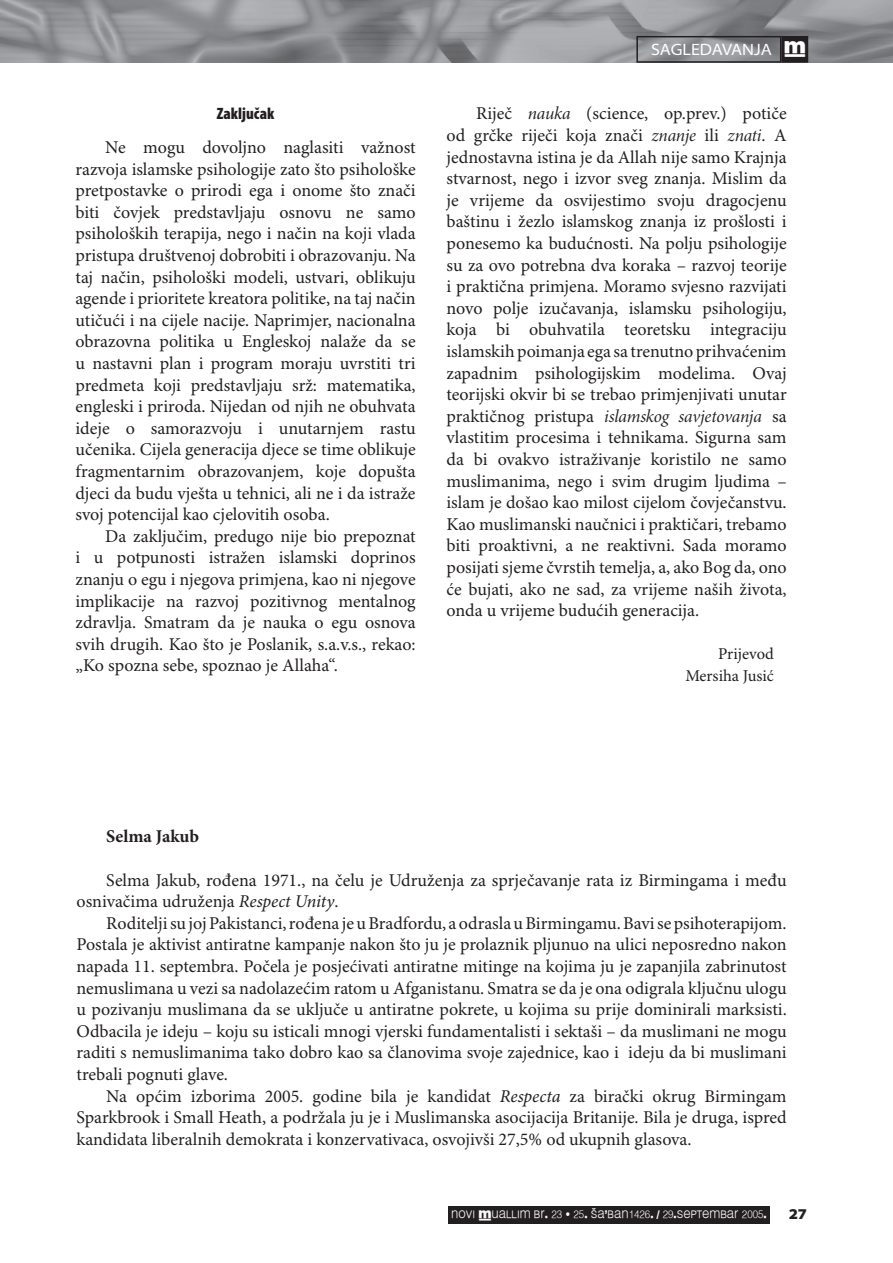
<style>
.page{position:relative;width:893px;height:1263px;background:#fff}
.page>*{position:absolute;margin:0;border:0;box-sizing:border-box;transform-origin:0 0}
.t1{font:18px/21.6px "Minion Pro";color:#231f20;text-align:justify}
.t2{font:18px "Minion Pro It Subh";letter-spacing:-.01em;color:#231f20}
.t3{font:700 18px "Minion Pro";color:#231f20}
.t4{font:16.5px/21.5px "Minion Pro";color:#231f20;text-align:right}
.t5{font:semi-expanded 16.5px "Myriad Pro";color:#fff}
.t6{font:900 condensed 16.5px "Myriad Pro";color:#231f20}
.t7{font:900 semi-expanded 15px "Myriad Pro";color:#231f20}
.t8{font:10.8px "Muallim";color:#f9f9f9;scale:.91 1}
.s1{font-family:"Muallim";font-stretch:normal}
.s2{font-family:"Minion Pro It Subh"}
.s3{font-family:"Minion Pro"}
.s4{font-style:italic}
</style>
<div class="page">
<img style="left:0;top:0;width:893px;height:62px">
<div style="left:636px;top:36px;width:145px;height:27px;border:2px solid #231f20"></div>
<div style="left:782px;top:37px;width:25px;height:25px;background:#231f20"></div>
<div style="left:781px;top:36px;width:27px;height:27px;border:2px solid #231f20"></div>
<div style="left:448px;top:1205px;width:322px;height:18px;background:#231f20"></div>
<p class="t6" style="left:217px;top:103px;width:59px">Zaključak</p>
<p class="t1" style="left:75px;top:137px;width:342px;text-indent:30px">Ne mogu dovoljno naglasiti važnost razvoja islamske psihologije zato što psihološke pretpostavke o prirodi ega i onome što znači biti čovjek predstavljaju osnovu ne samo psiholoških terapija, nego i način na koji vlada pristupa društvenoj dobrobiti i obrazovanju. Na taj način, psihološki modeli, ustvari, oblikuju agende i prioritete kreatora politike, na taj način utičući i na cijele nacije. Naprimjer, nacionalna obrazovna politika u Engleskoj nalaže da se u nastavni plan i program moraju uvrstiti tri predmeta koji predstavljaju srž: matematika, engleski i priroda. Nijedan od njih ne obuhvata ideje o samorazvoju i unutarnjem rastu učenika. Cijela generacija djece se time oblikuje fragmentarnim obrazovanjem, koje dopušta djeci da budu vješta u tehnici, ali ne i da istraže svoj potencijal kao cjelovitih osoba.</p>
<p class="t1" style="left:75px;top:526px;width:342px;text-indent:30px">Da zaključim, predugo nije bio prepoznat i u potpunosti istražen islamski doprinos znanju o egu i njegova primjena, kao ni njegove implikacije na razvoj pozitivnog mentalnog zdravlja. Smatram da je nauka o egu osnova svih drugih. Kao što je Poslanik, s.a.v.s., rekao: „Ko spozna sebe, spoznao je Allaha“.</p>
<p class="t5" style="left:651px;top:40px;width:156px">SAGLEDAVANJA <span class="s1">†</span></p>
<p class="t1" style="left:446px;top:104px;width:342px;text-indent:30px">Riječ <span class="s2">nauka</span> (science, op.prev.) potiče od grčke riječi koja znači <span class="s2">znanje</span> ili <span class="s2">znati</span>. A jednostavna istina je da Allah nije samo Krajnja stvarnost, nego i izvor sveg znanja. Mislim da je vrijeme da osvijestimo svoju dragocjenu baštinu i žezlo islamskog znanja iz prošlosti i ponesemo ka budućnosti. Na polju psihologije su za ovo potrebna dva koraka – razvoj teorije i praktična primjena. Moramo svjesno razvijati novo polje izučavanja, islamsku psihologiju, koja bi obuhvatila teoretsku integraciju islamskih poimanja ega sa trenutno prihvaćenim zapadnim psihologijskim modelima. Ovaj teorijski okvir bi se trebao primjenjivati unutar</p>
<p class="t2" style="left:446px;top:405px;width:342px"><span class="s3">praktičnog pristupa</span> islamskog savjetovanja <span class="s3">sa</span></p>
<p class="t1" style="left:446px;top:428px;width:342px">vlastitim procesima i tehnikama. Sigurna sam da bi ovakvo istraživanje koristilo ne samo muslimanima, nego i svim drugim ljudima – islam je došao kao milost cijelom čovječanstvu.<br>Kao muslimanski naučnici i praktičari, trebamo biti proaktivni, a ne reaktivni. Sada moramo posijati sjeme čvrstih temelja, a, ako Bog da, ono će bujati, ako ne sad, za vrijeme naših života, onda u vrijeme budućih generacija.</p>
<p class="t4" style="left:685px;top:644px;width:90px">Prijevod<br>Mersiha Jusić</p>
<p class="t3" style="left:106px;top:826px;width:94px">Selma Jakub</p>
<p class="t1" style="left:76px;top:870px;width:712px;text-indent:30px">Selma Jakub, rođena 1971., na čelu je Udruženja za sprječavanje rata iz Birmingama i među osnivačima udruženja <span class="s4">Respect Unity</span>.</p>
<p class="t1" style="left:76px;top:913px;width:712px;text-indent:30px">Roditelji su joj Pakistanci, rođena je u Bradfordu, a odrasla u Birmingamu. Bavi se psihoterapijom.<br>Postala je aktivist antiratne kampanje nakon što ju je prolaznik pljunuo na ulici neposredno nakon napada 11. septembra. Počela je posjećivati antiratne mitinge na kojima ju je zapanjila zabrinutost nemuslimana u vezi sa nadolazećim ratom u Afganistanu. Smatra se da je ona odigrala ključnu ulogu u pozivanju muslimana da se uključe u antiratne pokrete, u kojima su prije dominirali marksisti.<br>Odbacila je ideju – koju su isticali mnogi vjerski fundamentalisti i sektaši – da muslimani ne mogu raditi s nemuslimanima tako dobro kao sa članovima svoje zajednice, kao i ideju da bi muslimani trebali pognuti glave.</p>
<p class="t1" style="left:76px;top:1086px;width:712px;text-indent:30px">Na općim izborima 2005. godine bila je kandidat <span class="s4">Respecta</span> za birački okrug Birmingam Sparkbrook i Small Heath, a podržala ju je i Muslimanska asocijacija Britanije. Bila je druga, ispred kandidata liberalnih demokrata i konzervativaca, osvojivši 27,5% od ukupnih glasova.</p>
<p class="t8" style="left:451px;top:1207px;width:348px">NOVI †UALLIM BR. 23 • 25. ŠA’BAN1426. / 29.SEPTEMBAR 2005.</p>
<p class="t7" style="left:789px;top:1206px;width:20px">27</p>
</div>
